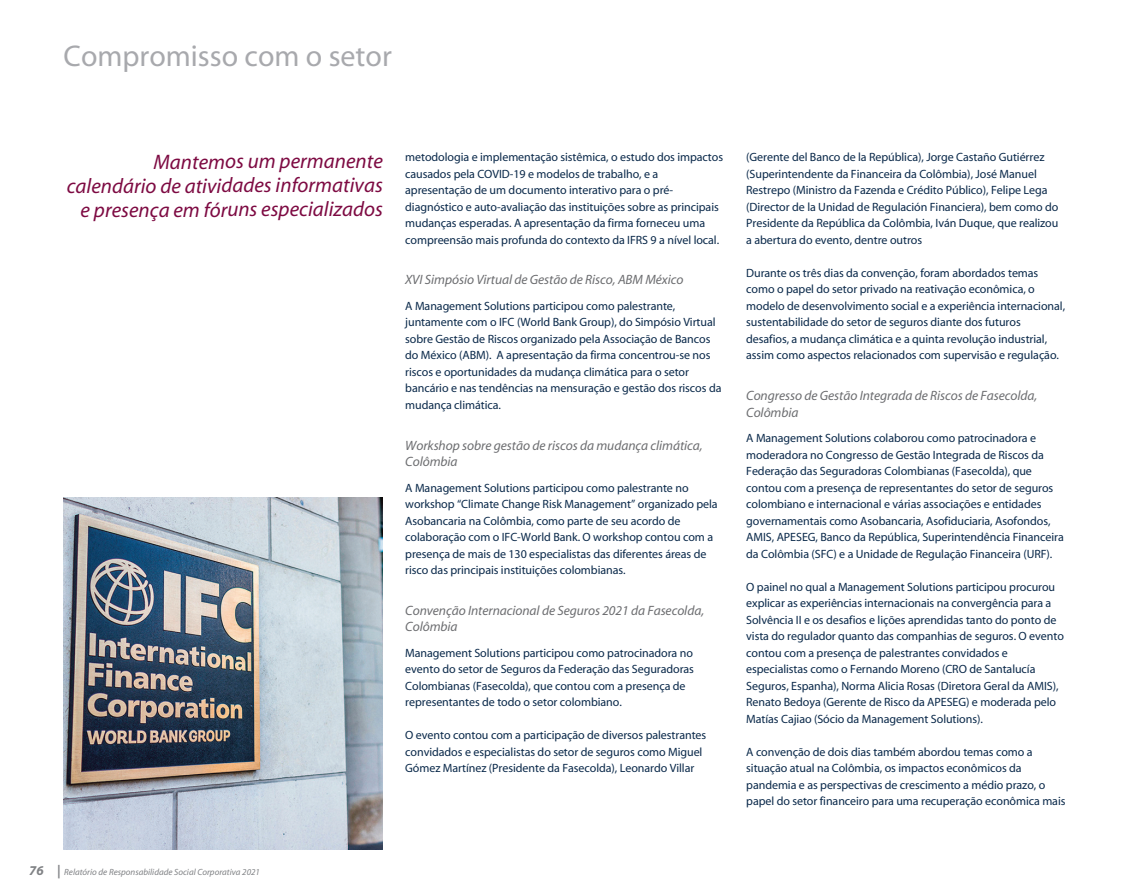
<style>
.page{position:relative;width:1148px;height:893px;background:#fff}
.page>*{position:absolute;margin:0;border:0;box-sizing:border-box;transform-origin:0 0}
.t1{font:30px "Myriad";color:#a8a9ad}
.t2{font:italic 21px/24px "Myriad";letter-spacing:-.005em;color:#7d0a42;text-align:right}
.t3{font:italic 13.5px/16.5px "Myriad";letter-spacing:-.005em;color:#6c6d70}
.t4{font:12px/16.5px "Myriad";letter-spacing:-.005em;color:#0a294a}
.t5{font:italic 9px "Myriad";color:#808285}
.s1{font-weight:700;font-size:13.5px}
</style>
<div class="page">
<img style="left:64px;top:498px;width:319px;height:351px">
<h1 class="t1" style="left:64px;top:41px;width:330px">Compromisso com o setor</h1>
<h2 class="t2" style="left:67px;top:150px;width:318px">Mantemos um permanente calendário de atividades informativas e presença em fóruns especializados</h2>
<p class="t4" style="left:405px;top:150px;width:319px">metodologia e implementação sistêmica, o estudo dos impactos causados pela COVID-19 e modelos de trabalho, e a apresentação de um documento interativo para o pré&shy;diagnóstico e auto-avaliação das instituições sobre as principais mudanças esperadas. A apresentação da firma forneceu uma compreensão mais profunda do contexto da IFRS 9 a nível local.</p>
<p class="t3" style="left:405px;top:272px;width:280px">XVI Simpósio Virtual de Gestão de Risco, ABM México</p>
<p class="t4" style="left:405px;top:298px;width:318px">A Management Solutions participou como palestrante, juntamente com o IFC (World Bank Group), do Simpósio Virtual sobre Gestão de Riscos organizado pela Associação de Bancos do México (ABM). A apresentação da firma concentrou-se nos riscos e oportunidades da mudança climática para o setor bancário e nas tendências na mensuração e gestão dos riscos da mudança climática.</p>
<p class="t3" style="left:405px;top:437px;width:299px">Workshop sobre gestão de riscos da mudança climática,<br>Colômbia</p>
<p class="t4" style="left:405px;top:480px;width:314px">A Management Solutions participou como palestrante no workshop “Climate Change Risk Management” organizado pela Asobancaria na Colômbia, como parte de seu acordo de colaboração com o IFC-World Bank. O workshop contou com a presença de mais de 130 especialistas das diferentes áreas de risco das principais instituições colombianas.</p>
<p class="t3" style="left:405px;top:602px;width:300px">Convenção Internacional de Seguros 2021 da Fasecolda,<br>Colômbia</p>
<p class="t4" style="left:405px;top:645px;width:290px">Management Solutions participou como patrocinadora no evento do setor de Seguros da Federação das Seguradoras Colombianas (Fasecolda), que contou com a presença de representantes de todo o setor colombiano.</p>
<p class="t4" style="left:405px;top:727px;width:302px">O evento contou com a participação de diversos palestrantes convidados e especialistas do setor de seguros como Miguel<br>Gómez Martínez (Presidente da Fasecolda), Leonardo Villar</p>
<p class="t5" style="left:29px;top:868px;width:232px"><span class="s1">76 |</span> Relatório de Responsabilidade Social Corporativa 2021</p>
<p class="t4" style="left:746px;top:150px;width:314px">(Gerente del Banco de la República), Jorge Castaño Gutiérrez (Superintendente da Financeira da Colômbia), José Manuel Restrepo (Ministro da Fazenda e Crédito Público), Felipe Lega (Director de la Unidad de Regulación Financiera), bem como do Presidente da República da Colômbia, Iván Duque, que realizou a abertura do evento, dentre outros</p>
<p class="t4" style="left:746px;top:265px;width:320px">Durante os três dias da convenção, foram abordados temas como o papel do setor privado na reativação econômica, o modelo de desenvolvimento social e a experiência internacional, sustentabilidade do setor de seguros diante dos futuros desafios, a mudança climática e a quinta revolução industrial, assim como aspectos relacionados com supervisão e regulação.</p>
<p class="t3" style="left:746px;top:388px;width:293px">Congresso de Gestão Integrada de Riscos de Fasecolda,<br>Colômbia</p>
<p class="t4" style="left:746px;top:430px;width:319px">A Management Solutions colaborou como patrocinadora e moderadora no Congresso de Gestão Integrada de Riscos da Federação das Seguradoras Colombianas (Fasecolda), que contou com a presença de representantes do setor de seguros colombiano e internacional e várias associações e entidades governamentais como Asobancaria, Asofiduciaria, Asofondos, AMIS, APESEG, Banco da República, Superintendência Financeira da Colômbia (SFC) e a Unidade de Regulação Financeira (URF).</p>
<p class="t4" style="left:746px;top:579px;width:319px">O painel no qual a Management Solutions participou procurou explicar as experiências internacionais na convergência para a Solvência II e os desafios e lições aprendidas tanto do ponto de vista do regulador quanto das companhias de seguros. O evento contou com a presença de palestrantes convidados e especialistas como o Fernando Moreno (CRO de Santalucía Seguros, Espanha), Norma Alicia Rosas (Diretora Geral da AMIS), Renato Bedoya (Gerente de Risco da APESEG) e moderada pelo Matías Cajiao (Sócio da Management Solutions).</p>
<p class="t4" style="left:746px;top:744px;width:321px">A convenção de dois dias também abordou temas como a situação atual na Colômbia, os impactos econômicos da pandemia e as perspectivas de crescimento a médio prazo, o papel do setor financeiro para uma recuperação econômica mais</p>
</div>
